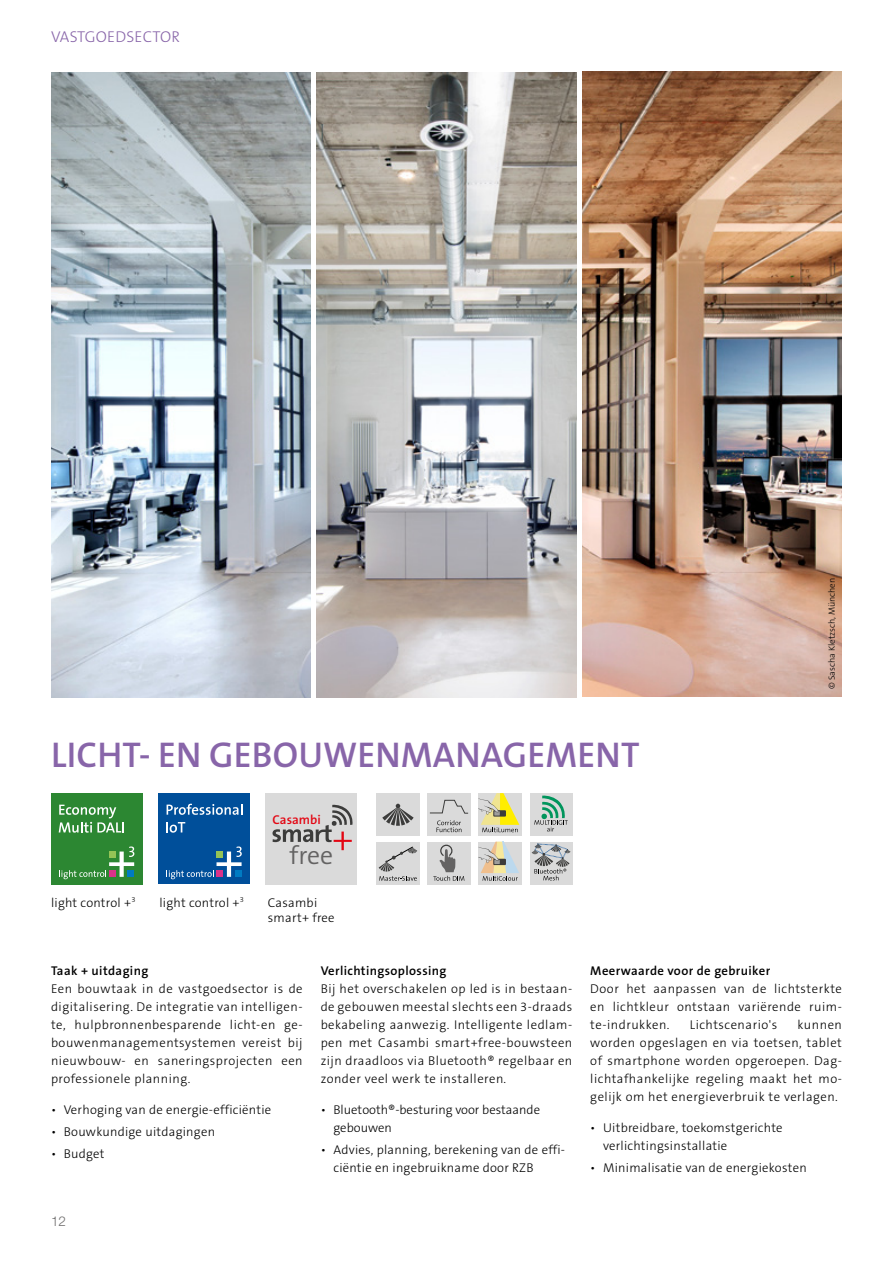
<style>
.page{position:relative;width:893px;height:1263px;background:#fff}
.page>*{position:absolute;margin:0;border:0;box-sizing:border-box;transform-origin:0 0}
.TheSansB_Big_Green_Headline{font:600 36px "The Sans B W6";letter-spacing:.005em;color:#8865a9}
.t1{font:300 25.8px "The Sans B W4";color:#646363}
.t2{font:300 15.75px "The Sans B W3";letter-spacing:.015em;color:#8865a9}
.t3{font:300 13.5px "Helvetica Neue LTW1 G";color:#706f6f}
.t4{font:600 12.9px "The Sans B W6";color:#e30613}
.Fließtext_Objektbeschreibung{font:300 12.75px/18px "The Sans B W3";letter-spacing:.02em;color:#000;text-align:justify}
.TheSansB_Small_Black_Headline{font:600 12.75px "The Sans B W6";letter-spacing:.03em;color:#000}
.TheSansB_Miniaturtexte_6_5pt{font:300 12.75px/15.5px "The Sans B W3";letter-spacing:.02em;color:#000}
.Fließtext_Objektbeschreibung-2{font:300 12.75px/18px "The Sans B W3";color:#000}
.Fließtext_Objektbeschreibung-3{font:300 12.75px "The Sans B W3";letter-spacing:.04em;color:#000}
.Copyright_Hinweis{font:300 9px "The Sans B W3";color:#000}
</style>
<div class="page">
<div style="left:51px;top:793px;width:91px;height:91px;background:#2c8732"></div>
<svg style="left:59px;top:805px;width:65px;height:28px"></svg>
<svg style="left:59px;top:846px;width:75px;height:33px"></svg>
<div style="left:158px;top:793px;width:92px;height:91px;background:#004f9a"></div>
<svg style="left:167px;top:804px;width:75px;height:11px"></svg>
<svg style="left:166px;top:822px;width:19px;height:11px"></svg>
<svg style="left:166px;top:846px;width:76px;height:33px"></svg>
<img style="left:317px;top:72px;width:259px;height:626px">
<img style="left:583px;top:72px;width:259px;height:625px">
<img style="left:51px;top:72px;width:259px;height:625px">
<div style="left:266px;top:793px;width:91px;height:91px;background:#dadada"></div>
<svg style="left:272px;top:804px;width:81px;height:46px"></svg>
<div style="left:376px;top:793px;width:44px;height:43px;background:#dadada"></div>
<svg style="left:382px;top:804px;width:32px;height:22px"></svg>
<div style="left:376px;top:841px;width:44px;height:43px;background:#dadada"></div>
<svg style="left:379px;top:846px;width:38px;height:35px"></svg>
<div style="left:427px;top:793px;width:44px;height:43px;background:#dadada"></div>
<svg style="left:430px;top:799px;width:39px;height:15px"></svg>
<svg style="left:437px;top:820px;width:24px;height:12px"></svg>
<div style="left:427px;top:841px;width:44px;height:43px;background:#dadada"></div>
<svg style="left:433px;top:844px;width:31px;height:37px"></svg>
<div style="left:478px;top:793px;width:44px;height:43px;background:#dadada"></div>
<svg style="left:478px;top:793px;width:41px;height:39px"></svg>
<div style="left:478px;top:841px;width:44px;height:43px;background:#dadada"></div>
<svg style="left:478px;top:841px;width:41px;height:40px"></svg>
<div style="left:530px;top:793px;width:42px;height:43px;background:#dadada"></div>
<svg style="left:534px;top:795px;width:34px;height:36px"></svg>
<div style="left:530px;top:842px;width:42px;height:42px;background:#dadada"></div>
<svg style="left:532px;top:843px;width:38px;height:37px"></svg>
<p class="t2" style="left:51px;top:26px;width:130px">VASTGOEDSECTOR</p>
<p class="TheSansB_Big_Green_Headline" style="left:51px;top:731px;width:590px">LICHT- EN GEBOUWENMANAGEMENT</p>
<p class="t4" style="left:272px;top:811px;width:50px">Casambi</p>
<p class="t1" style="left:289px;top:839px;width:45px">free</p>
<p class="TheSansB_Miniaturtexte_6_5pt" style="left:51px;top:895px;width:86px">light control +<sup>3</sup></p>
<p class="TheSansB_Miniaturtexte_6_5pt" style="left:268px;top:895px;width:68px">Casambi smart+ free</p>
<p class="TheSansB_Miniaturtexte_6_5pt" style="left:159px;top:895px;width:86px">light control +<sup>3</sup></p>
<p class="Copyright_Hinweis" style="left:826px;top:689px;width:113px;rotate:-90deg">© Sascha Kletzsch, München</p>
<p class="TheSansB_Small_Black_Headline" style="left:51px;top:962px;width:99px">Taak + uitdaging</p>
<p class="Fließtext_Objektbeschreibung" style="left:51px;top:979px;width:253px">Een bouwtaak in de vastgoedsector is de digitalisering. De integratie van intelligen&shy;te, hulpbronnenbesparende licht-en ge&shy;bouwenmanagementsystemen vereist bij nieuwbouw- en saneringsprojecten een professionele planning.</p>
<p class="Fließtext_Objektbeschreibung" style="left:51px;top:1100px;width:222px">• Verhoging van de energie-efficiëntie</p>
<p class="Fließtext_Objektbeschreibung" style="left:51px;top:1122px;width:166px">• Bouwkundige uitdagingen</p>
<p class="Fließtext_Objektbeschreibung" style="left:51px;top:1145px;width:55px">• Budget</p>
<p class="t3" style="left:51px;top:1213px;width:17px">12</p>
<p class="TheSansB_Small_Black_Headline" style="left:321px;top:962px;width:127px">Verlichtingsoplossing</p>
<p class="Fließtext_Objektbeschreibung" style="left:321px;top:979px;width:253px">Bij het overschakelen op led is in bestaan&shy;de gebouwen meestal slechts een 3-draads bekabeling aanwezig. Intelligente ledlam&shy;pen met Casambi smart+free-bouwsteen zijn draadloos via Bluetooth® regelbaar en zonder veel werk te installeren.</p>
<p class="Fließtext_Objektbeschreibung-2" style="left:333px;top:1100px;width:208px;text-indent:-13px">• Bluetooth®-besturing voor bestaande gebouwen</p>
<p class="Fließtext_Objektbeschreibung" style="left:333px;top:1140px;width:233px;text-indent:-13px">• Advies, planning, berekening van de effi&shy;ciëntie en ingebruikname door RZB</p>
<p class="TheSansB_Small_Black_Headline" style="left:590px;top:962px;width:181px">Meerwaarde voor de gebruiker</p>
<p class="Fließtext_Objektbeschreibung" style="left:590px;top:979px;width:253px">Door het aanpassen van de lichtsterkte en lichtkleur ontstaan variërende ruim&shy;te-indrukken.</p>
<p class="Fließtext_Objektbeschreibung" style="left:590px;top:1015px;width:253px;text-indent:207px">kunnen worden opgeslagen en via toetsen, tablet of smartphone worden opgeroepen. Dag&shy;lichtafhankelijke regeling maakt het mo&shy;gelijk om het energieverbruik te verlagen.</p>
<p class="Fließtext_Objektbeschreibung" style="left:603px;top:1118px;width:181px;text-indent:-13px">• Uitbreidbare, toekomstgerichte verlichtingsinstallatie</p>
<p class="Fließtext_Objektbeschreibung" style="left:590px;top:1158px;width:218px">• Minimalisatie van de energiekosten</p>
<p class="Fließtext_Objektbeschreibung-3" style="left:690px;top:1016px;width:89px">Lichtscenario's</p>
</div>
